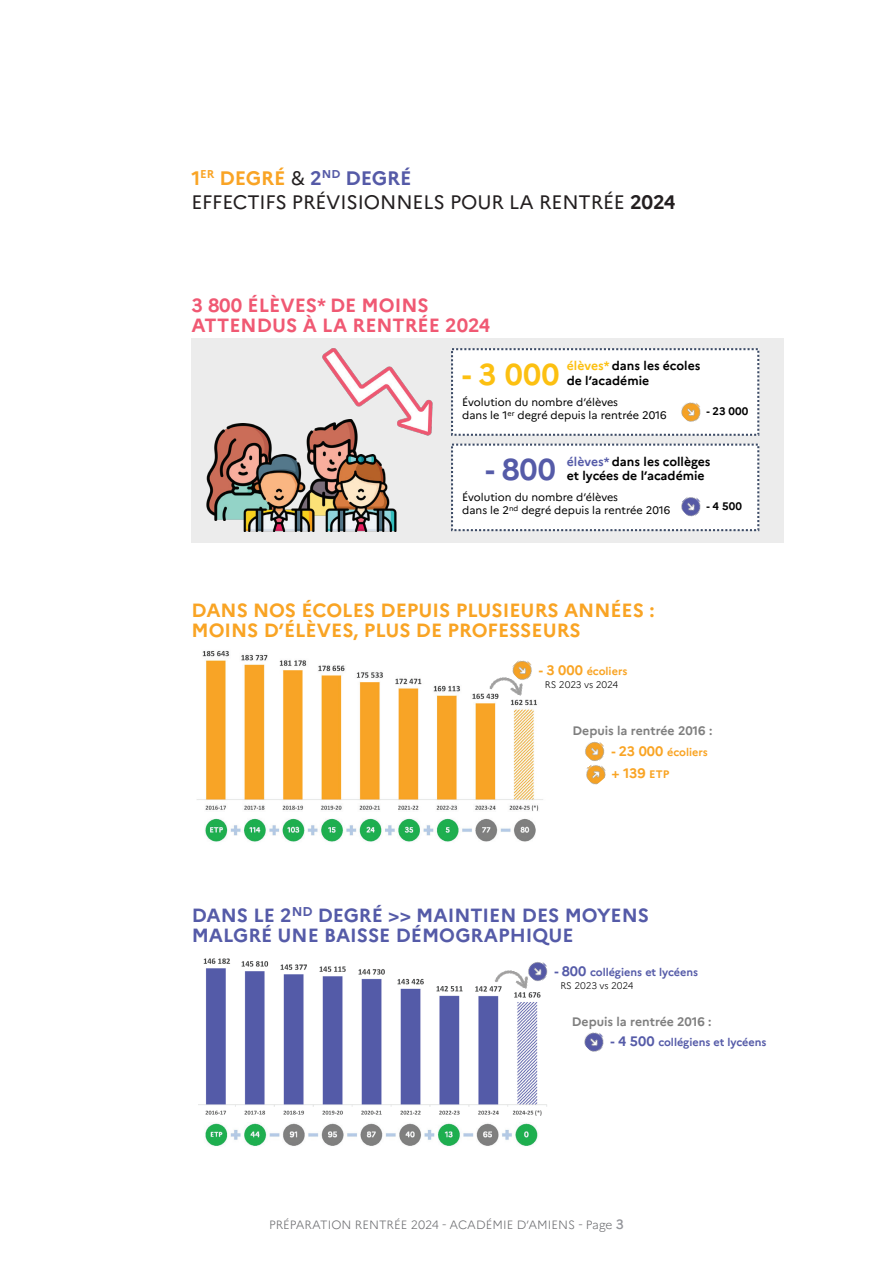
<style>
.page{position:relative;width:893px;height:1263px;background:#fff}
.page>*{position:absolute;margin:0;border:0;box-sizing:border-box;transform-origin:0 0}
.t1{font:700 30.15px "Marianne";color:#fcc011}
.t2{font:700 30.15px "Marianne";color:#555ba8}
.t3{font:19.5px/24px "Marianne";letter-spacing:-.005em;color:#231f20}
.t4{font:700 19.05px/20.7px "Marianne";color:#f9a424}
.t5{font:700 19.05px/20.7px "Marianne";color:#555ba8}
.t6{font:700 19.05px/20.7px "Marianne";color:#f05973}
.t7{font:700 13.65px "Marianne";color:#f9a424}
.t8{font:700 12.3px "Marianne";letter-spacing:-.005em;color:#000}
.t9{font:700 12.3px "Marianne";color:#7f7f7f}
.t10{font:300 12px "Marianne";letter-spacing:.005em;color:#6c6d70}
.t11{font:10.95px/13.2px "Marianne";color:#000}
.t12{font:700 10.95px "Marianne";color:#555ba8}
.t13{font:700 10.95px "Marianne";color:#f9a424}
.t14{font:700 10.95px "Marianne";letter-spacing:.01em;color:#000}
.t15{font:300 9.6px "Marianne";letter-spacing:-.01em;color:#000}
.s1{font-weight:700;color:#f9a425}
.s2{font-weight:700;color:#555aa7}
.s3{font-weight:700}
.s4{color:#fcc011}
.s5{color:#555ba8}
.s6{font-size:13.65px}
.s7{font-size:10.95px}
.s8{font-weight:500;font-size:13.5px;color:#94959a}
</style>
<div class="page">
<img style="left:197px;top:651px;width:346px;height:160px">
<img style="left:205px;top:818px;width:331px;height:24px">
<img style="left:585px;top:741px;width:20px;height:18px">
<img style="left:586px;top:759px;width:20px;height:26px">
<img style="left:509px;top:656px;width:28px;height:27px">
<img style="left:480px;top:661px;width:51px;height:51px">
<div style="left:191px;top:338px;width:593px;height:205px;background:#ececec"></div>
<img style="left:306px;top:427px;width:51px;height:89px">
<img style="left:206px;top:423px;width:66px;height:97px">
<img style="left:240px;top:454px;width:78px;height:78px">
<img style="left:322px;top:454px;width:75px;height:78px">
<div style="left:452px;top:349px;width:306px;height:86px;background:#fff"></div>
<div style="left:451px;top:348px;width:308px;height:88px;border:2px dashed #3c4b66"></div>
<img style="left:681px;top:402px;width:20px;height:20px">
<div style="left:452px;top:445px;width:306px;height:85px;background:#fff"></div>
<div style="left:451px;top:444px;width:308px;height:87px;border:2px dashed #3c4b66"></div>
<img style="left:320px;top:348px;width:113px;height:102px">
<img style="left:681px;top:497px;width:20px;height:20px">
<img style="left:199px;top:958px;width:348px;height:158px">
<img style="left:205px;top:1123px;width:333px;height:23px">
<img style="left:584px;top:1032px;width:20px;height:20px">
<img style="left:486px;top:958px;width:50px;height:47px">
<img style="left:525px;top:958px;width:23px;height:27px">
<h2 class="t3" style="left:191px;top:166px;width:486px"><span class="s1">1</span><sup>ER</sup> <span class="s1">DEGRÉ</span> &amp; <span class="s2">2</span><sup>ND</sup> <span class="s2">DEGRÉ<br></span>EFFECTIFS PRÉVISIONNELS POUR LA RENTRÉE <span class="s3">2024</span></h2>
<h3 class="t6" style="left:191px;top:295px;width:300px">3 800 ÉLÈVES* DE MOINS<br>ATTENDUS À LA RENTRÉE 2024</h3>
<p class="t8" style="left:567px;top:358px;width:135px"><span class="s4">élèves*</span> dans les écoles</p>
<h1 class="t1" style="left:462px;top:356px;width:99px">- 3 000</h1>
<p class="t8" style="left:567px;top:373px;width:84px">de l’académie</p>
<p class="t11" style="left:462px;top:395px;width:206px">Évolution du nombre d’élèves<br>dans le 1<sup>er</sup> degré depuis la rentrée 2016</p>
<p class="t14" style="left:707px;top:404px;width:43px">- 23 000</p>
<p class="t8" style="left:567px;top:454px;width:145px"><span class="s5">élèves*</span> dans les collèges</p>
<h1 class="t2" style="left:485px;top:451px;width:72px">- 800</h1>
<p class="t8" style="left:567px;top:468px;width:139px">et lycées de l’académie</p>
<p class="t11" style="left:462px;top:491px;width:210px">Évolution du nombre d’élèves<br>dans le 2<sup>nd</sup> degré depuis la rentrée 2016</p>
<p class="t14" style="left:707px;top:500px;width:37px">- 4 500</p>
<h3 class="t4" style="left:191px;top:599px;width:465px">DANS NOS ÉCOLES DEPUIS PLUSIEURS ANNÉES :<br>MOINS D’ÉLÈVES, PLUS DE PROFESSEURS</h3>
<p class="t13" style="left:539px;top:664px;width:90px"><span class="s6">- 3 000</span> écoliers</p>
<p class="t15" style="left:545px;top:679px;width:75px">RS 2023 vs 2024</p>
<p class="t9" style="left:572px;top:723px;width:141px">Depuis la rentrée 2016 :</p>
<p class="t13" style="left:611px;top:745px;width:98px"><span class="s6">- 23 000</span> écoliers</p>
<p class="t7" style="left:611px;top:765px;width:60px">+ 139 <span class="s7">ETP</span></p>
<h3 class="t5" style="left:192px;top:905px;width:459px">DANS LE 2<sup>ND</sup> DEGRÉ &gt;&gt; MAINTIEN DES MOYENS<br>MALGRÉ UNE BAISSE DÉMOGRAPHIQUE</h3>
<p class="t12" style="left:554px;top:965px;width:145px"><span class="s6">- 800</span> collégiens et lycéens</p>
<p class="t15" style="left:560px;top:980px;width:75px">RS 2023 vs 2024</p>
<p class="t9" style="left:572px;top:1013px;width:141px">Depuis la rentrée 2016 :</p>
<p class="t12" style="left:611px;top:1036px;width:157px"><span class="s6">- 4 500</span> collégiens et lycéens</p>
<p class="t10" style="left:269px;top:1217px;width:356px">PRÉPARATION RENTRÉE 2024 - ACADÉMIE D’AMIENS - Page <span class="s8">3</span></p>
</div>
